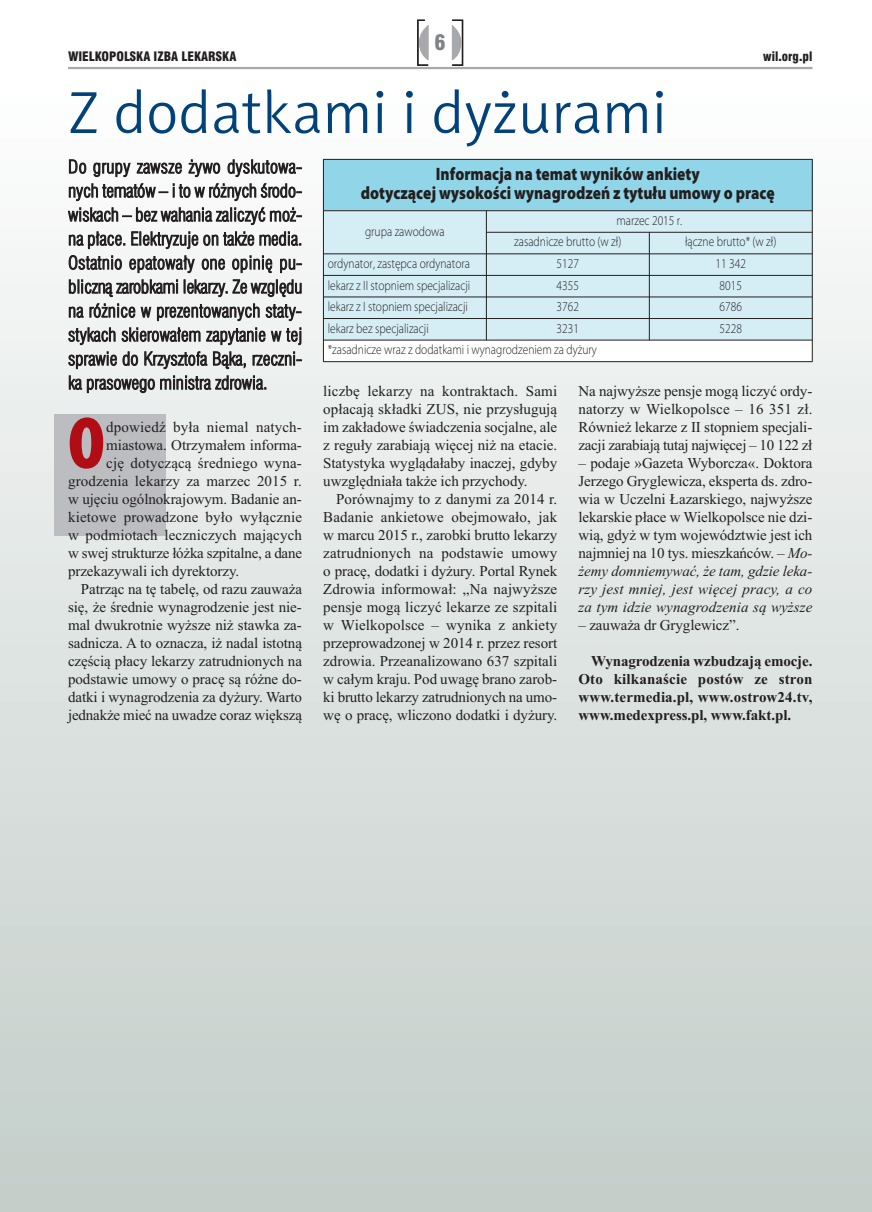
<style>
.page{position:relative;width:872px;height:1212px;background:#fff}
.page>*{position:absolute;margin:0;border:0;box-sizing:border-box;transform-origin:0 0}
.t1{font:900 condensed 74.25px "Myriad Pro";color:#b00d15}
.t2{font:60px "Naomi Sans EFNTT Light";color:#004279}
.t3{font:21px "Swis 721 Blk Cn EU";color:#808285}
.t4{font:18px/24px "Swis 721 Lt Cn EU";color:#231f20;text-align:justify}
.t5{font:900 18px/19.5px "Myriad Pro";color:#231f20;text-align:center;scale:.85 1}
.t6{font:15px/18px "Times New Roman";letter-spacing:-.005em;color:#231f20;text-align:justify}
.t7{font:700 15px/18px "Times New Roman";color:#231f20;text-align:justify}
.t8{font:300 13.5px/21.6px "Myriad Pro";color:#231f20;scale:.85 1}
.t9{font:12.75px "Swis 721 Blk Cn EU";color:#231f20}
.s1{font-style:italic}
</style>
<div class="page">
<div style="left:0;top:89px;width:872px;height:1123px;background:linear-gradient(to bottom,#fcfdfd,#c3cdc8)"></div>
<hr style="left:68px;top:67px;width:744px;height:2px;background:#a8a9ad">
<div style="left:451px;top:20px;width:12px;height:46px;border:1px solid #231f20"></div>
<svg style="left:452px;top:25px;width:9px;height:35px"></svg>
<svg style="left:417px;top:19px;width:12px;height:47px"></svg>
<div style="left:54px;top:414px;width:111px;height:122px;background:#bcbdc0"></div>
<div style="left:323px;top:159px;width:489px;height:52px;background:#90d6e8"></div>
<div style="left:323px;top:211px;width:163px;height:43px;background:#d5eef5"></div>
<div style="left:486px;top:211px;width:326px;height:21px;background:#d5eef5"></div>
<div style="left:486px;top:232px;width:163px;height:22px;background:#d5eef5"></div>
<div style="left:649px;top:232px;width:163px;height:22px;background:#d5eef5"></div>
<div style="left:323px;top:254px;width:163px;height:21px;background:#d5eef5"></div>
<div style="left:486px;top:254px;width:163px;height:21px;background:#d5eef5"></div>
<div style="left:649px;top:254px;width:163px;height:21px;background:#d5eef5"></div>
<div style="left:323px;top:275px;width:163px;height:22px;background:#d5eef5"></div>
<div style="left:486px;top:275px;width:163px;height:22px;background:#d5eef5"></div>
<div style="left:649px;top:275px;width:163px;height:22px;background:#d5eef5"></div>
<div style="left:323px;top:297px;width:163px;height:21px;background:#d5eef5"></div>
<div style="left:486px;top:297px;width:163px;height:21px;background:#d5eef5"></div>
<div style="left:649px;top:297px;width:163px;height:21px;background:#d5eef5"></div>
<div style="left:323px;top:318px;width:163px;height:22px;background:#d5eef5"></div>
<div style="left:486px;top:318px;width:163px;height:22px;background:#d5eef5"></div>
<div style="left:649px;top:318px;width:163px;height:22px;background:#d5eef5"></div>
<div style="left:323px;top:340px;width:489px;height:22px;background:#fff"></div>
<hr style="left:323px;top:159px;width:1px;height:203px;background:#231f20">
<hr style="left:486px;top:211px;width:1px;height:129px;background:#231f20">
<hr style="left:649px;top:232px;width:1px;height:108px;background:#231f20">
<hr style="left:812px;top:159px;width:1px;height:203px;background:#231f20">
<hr style="left:323px;top:159px;width:489px;height:1px;background:#231f20">
<hr style="left:323px;top:210px;width:489px;height:1px;background:#231f20">
<hr style="left:486px;top:232px;width:326px;height:1px;background:#231f20">
<hr style="left:323px;top:254px;width:489px;height:1px;background:#231f20">
<hr style="left:323px;top:275px;width:489px;height:1px;background:#231f20">
<hr style="left:323px;top:297px;width:489px;height:1px;background:#231f20">
<hr style="left:323px;top:318px;width:489px;height:1px;background:#231f20">
<hr style="left:323px;top:340px;width:489px;height:1px;background:#231f20">
<hr style="left:323px;top:361px;width:489px;height:1px;background:#231f20">
<h3 class="t3" style="left:434px;top:30px;width:13px">6</h3>
<p class="t9" style="left:68px;top:48px;width:170px">WIELKOPOLSKA IZBA LEKARSKA</p>
<p class="t9" style="left:763px;top:48px;width:51px">wil.org.pl</p>
<h2 class="t2" style="left:68px;top:78px;width:600px">Z dodatkami i dyżurami</h2>
<p class="t4" style="left:68px;top:155px;width:236px">Do grupy zawsze żywo dyskutowa&shy;nych tematów – i to w różnych środo&shy;wiskach – bez wahania zaliczyć moż&shy;na płace. Elektryzuje on także media.<br>Ostatnio epatowały one opinię pu&shy;bliczną zarobkami lekarzy. Ze względu na różnice w prezentowanych staty&shy;stykach skierowałem zapytanie w tej sprawie do Krzysztofa Bąka, rzeczni&shy;ka prasowego ministra zdrowia.</p>
<h1 class="t1" style="left:68px;top:417px;width:38px">O</h1>
<p class="t6" style="left:106px;top:418px;width:197px">dpowiedź była niemal natych-</p>
<p class="t6" style="left:106px;top:436px;width:197px">miastowa. Otrzymałem informa-</p>
<p class="t6" style="left:106px;top:454px;width:197px">cję dotyczącą średniego wyna-</p>
<p class="t6" style="left:68px;top:472px;width:235px">grodzenia lekarzy za marzec 2015 r.</p>
<p class="t6" style="left:68px;top:490px;width:235px">w ujęciu ogólnokrajowym. Badanie an-</p>
<p class="t6" style="left:68px;top:508px;width:235px">kietowe prowadzone było wyłącznie</p>
<p class="t6" style="left:68px;top:526px;width:235px">w podmiotach leczniczych mających</p>
<p class="t6" style="left:68px;top:544px;width:235px">w swej strukturze łóżka szpitalne, a dane</p>
<p class="t6" style="left:68px;top:562px;width:173px">przekazywali ich dyrektorzy.</p>
<p class="t6" style="left:81px;top:580px;width:223px">Patrząc na tę tabelę, od razu zauważa</p>
<p class="t6" style="left:68px;top:598px;width:235px">się, że średnie wynagrodzenie jest nie-</p>
<p class="t6" style="left:68px;top:616px;width:235px">mal dwukrotnie wyższe niż stawka za-</p>
<p class="t6" style="left:68px;top:634px;width:235px">sadnicza. A to oznacza, iż nadal istotną</p>
<p class="t6" style="left:68px;top:652px;width:235px">częścią płacy lekarzy zatrudnionych na</p>
<p class="t6" style="left:68px;top:670px;width:235px">podstawie umowy o pracę są różne do-</p>
<p class="t6" style="left:68px;top:688px;width:235px">datki i wynagrodzenia za dyżury. Warto</p>
<p class="t6" style="left:68px;top:706px;width:235px">jednakże mieć na uwadze coraz większą</p>
<p class="t5" style="left:361px;top:165px;width:488px">Informacja na temat wyników ankiety<br>dotyczącej wysokości wynagrodzeń z tytułu umowy o pracę</p>
<p class="t8" style="left:365px;top:221px;width:95px">grupa zawodowa</p>
<p class="t8" style="left:514px;top:211px;width:199px;text-indent:102px">marzec 2015 r. zasadnicze brutto (w zł)</p>
<p class="t8" style="left:685px;top:232px;width:109px">łączne brutto* (w zł)</p>
<p class="t8" style="left:328px;top:254px;width:169px">ordynator, zastępca ordynatora</p>
<p class="t8" style="left:556px;top:254px;width:28px">5127</p>
<p class="t8" style="left:715px;top:254px;width:37px">11 342</p>
<p class="t8" style="left:328px;top:275px;width:169px">lekarz z II stopniem specjalizacji</p>
<p class="t8" style="left:556px;top:275px;width:28px">4355</p>
<p class="t8" style="left:719px;top:275px;width:28px">8015</p>
<p class="t8" style="left:328px;top:297px;width:166px">lekarz z I stopniem specjalizacji</p>
<p class="t8" style="left:556px;top:297px;width:28px">3762</p>
<p class="t8" style="left:719px;top:297px;width:28px">6786</p>
<p class="t8" style="left:328px;top:318px;width:120px">lekarz bez specjalizacji</p>
<p class="t8" style="left:556px;top:318px;width:28px">3231</p>
<p class="t8" style="left:719px;top:318px;width:28px">5228</p>
<p class="t8" style="left:328px;top:340px;width:318px">*zasadnicze wraz z dodatkami i wynagrodzeniem za dyżury</p>
<p class="t6" style="left:323px;top:382px;width:235px">liczbę lekarzy na kontraktach. Sami opłacają składki ZUS, nie przysługują im zakładowe świadczenia socjalne, ale z reguły zarabiają więcej niż na etacie.<br>Statystyka wyglądałaby inaczej, gdyby uwzględniała także ich przychody.</p>
<p class="t6" style="left:323px;top:490px;width:235px;text-indent:13px">Porównajmy to z danymi za 2014 r.<br>Badanie ankietowe obejmowało, jak w marcu 2015 r., zarobki brutto lekarzy zatrudnionych na podstawie umowy o pracę, dodatki i dyżury. Portal Rynek Zdrowia informował: „Na najwyższe pensje mogą liczyć lekarze ze szpitali w Wielkopolsce – wynika z ankiety przeprowadzonej w 2014 r. przez resort zdrowia. Przeanalizowano 637 szpitali w całym kraju. Pod uwagę brano zarob&shy;ki brutto lekarzy zatrudnionych na umo&shy;wę o pracę, wliczono dodatki i dyżury.</p>
<p class="t6" style="left:578px;top:382px;width:235px">Na najwyższe pensje mogą liczyć ordy&shy;natorzy w Wielkopolsce – 16 351 zł.<br>Również lekarze z II stopniem specjali&shy;zacji zarabiają tutaj najwięcej – 10 122 zł</p>
<p class="t6" style="left:578px;top:454px;width:235px">– podaje »Gazeta Wyborcza«. Doktora Jerzego Gryglewicza, eksperta ds. zdro&shy;wia w Uczelni Łazarskiego, najwyższe lekarskie płace w Wielkopolsce nie dzi&shy;wią, gdyż w tym województwie jest ich najmniej na 10 tys. mieszkańców. – <span class="s1">Mo&shy;żemy domniemywać, że tam, gdzie leka&shy;rzy jest mniej, jest więcej pracy, a co za tym idzie wynagrodzenia są wyższe</span></p>
<p class="t6" style="left:578px;top:616px;width:162px">– zauważa dr Gryglewicz”.</p>
<p class="t7" style="left:578px;top:652px;width:235px;text-indent:13px">Wynagrodzenia wzbudzają emocje.<br>Oto kilkanaście postów ze stron www.termedia.pl, www.ostrow24.tv, www.medexpress.pl, www.fakt.pl.</p>
</div>
